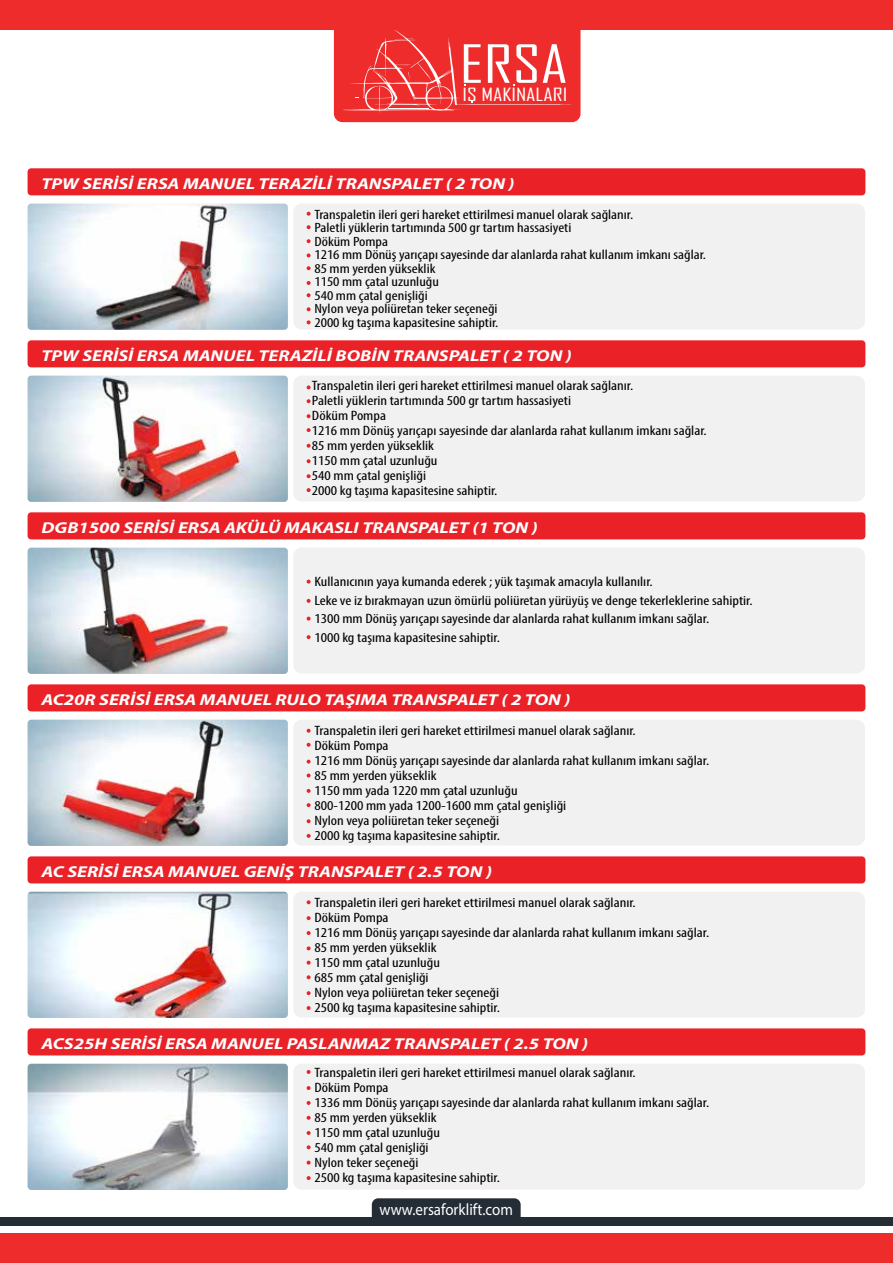
<style>
.page{position:relative;width:893px;height:1263px;background:#fff}
.page>*{position:absolute;margin:0;border:0;box-sizing:border-box;transform-origin:0 0}
.t1{font:50.55px "Agency FB";color:#fff;scale:1.33 1}
.t2{font:17.4px "Agency FB";color:#fff;scale:1.33 1}
.t3{font:16.5px "Myriad Pro";color:#fff;scale:.91 1}
.t4{font:italic 700 15.75px "Myriad Pro";color:#fff;scale:1.21 1}
.t5{font:condensed 13.65px/15px "Myriad Pro";color:#000;scale:1.21 1}
.t6{font:condensed 13.5px/13.5px "Myriad Pro";color:#000;scale:1.21 1}
</style>
<div class="page">
<svg style="left:334px;top:30px;width:246px;height:92px;background:#ee3736"></svg>
<div style="left:0;top:0;width:893px;height:30px;background:#ee2c2b"></div>
<div style="left:0;top:1233px;width:893px;height:30px;background:#ee2c2b"></div>
<div style="left:0;top:1217px;width:893px;height:9px;background:#242c35"></div>
<div style="left:372px;top:1198px;width:149px;height:19px;background:#242c35"></div>
<div style="left:293px;top:204px;width:572px;height:125px;background:#f1f1f2;border-radius:9px"></div>
<div style="left:28px;top:168px;width:837px;height:27px;background:#ea2127;border-radius:4px"></div>
<img style="left:28px;top:204px;width:260px;height:126px">
<div style="left:293px;top:376px;width:572px;height:125px;background:#f1f1f2;border-radius:9px"></div>
<div style="left:28px;top:340px;width:837px;height:27px;background:#ea2127;border-radius:4px"></div>
<img style="left:28px;top:376px;width:260px;height:126px">
<div style="left:293px;top:548px;width:572px;height:125px;background:#f1f1f2;border-radius:9px"></div>
<div style="left:28px;top:512px;width:837px;height:27px;background:#ea2127;border-radius:4px"></div>
<img style="left:28px;top:548px;width:260px;height:126px">
<div style="left:293px;top:720px;width:572px;height:125px;background:#f1f1f2;border-radius:9px"></div>
<div style="left:28px;top:684px;width:837px;height:27px;background:#ea2127;border-radius:4px"></div>
<img style="left:28px;top:720px;width:260px;height:126px">
<div style="left:293px;top:892px;width:572px;height:125px;background:#f1f1f2;border-radius:9px"></div>
<div style="left:28px;top:856px;width:837px;height:27px;background:#ea2127;border-radius:4px"></div>
<img style="left:28px;top:892px;width:260px;height:126px">
<div style="left:293px;top:1064px;width:572px;height:125px;background:#f1f1f2;border-radius:9px"></div>
<div style="left:28px;top:1028px;width:837px;height:27px;background:#ea2127;border-radius:4px"></div>
<img style="left:28px;top:1064px;width:260px;height:126px">
<svg style="left:307px;top:212px;width:4px;height:4px"></svg>
<svg style="left:307px;top:225px;width:4px;height:4px"></svg>
<svg style="left:307px;top:239px;width:4px;height:4px"></svg>
<svg style="left:307px;top:253px;width:4px;height:4px"></svg>
<svg style="left:307px;top:266px;width:4px;height:4px"></svg>
<svg style="left:307px;top:281px;width:4px;height:4px"></svg>
<svg style="left:307px;top:293px;width:4px;height:4px"></svg>
<svg style="left:307px;top:307px;width:4px;height:4px"></svg>
<svg style="left:307px;top:320px;width:4px;height:4px"></svg>
<svg style="left:307px;top:385px;width:4px;height:4px"></svg>
<svg style="left:307px;top:399px;width:4px;height:4px"></svg>
<svg style="left:307px;top:414px;width:4px;height:4px"></svg>
<svg style="left:307px;top:428px;width:4px;height:4px"></svg>
<svg style="left:307px;top:444px;width:4px;height:4px"></svg>
<svg style="left:307px;top:459px;width:4px;height:4px"></svg>
<svg style="left:307px;top:474px;width:4px;height:4px"></svg>
<svg style="left:307px;top:488px;width:4px;height:4px"></svg>
<svg style="left:307px;top:580px;width:4px;height:4px"></svg>
<svg style="left:307px;top:599px;width:4px;height:4px"></svg>
<svg style="left:307px;top:617px;width:4px;height:4px"></svg>
<svg style="left:307px;top:635px;width:4px;height:4px"></svg>
<svg style="left:307px;top:729px;width:4px;height:4px"></svg>
<svg style="left:307px;top:743px;width:4px;height:4px"></svg>
<svg style="left:307px;top:760px;width:4px;height:4px"></svg>
<svg style="left:307px;top:773px;width:4px;height:4px"></svg>
<svg style="left:307px;top:789px;width:4px;height:4px"></svg>
<svg style="left:307px;top:803px;width:4px;height:4px"></svg>
<svg style="left:307px;top:819px;width:4px;height:4px"></svg>
<svg style="left:307px;top:834px;width:4px;height:4px"></svg>
<svg style="left:307px;top:900px;width:4px;height:4px"></svg>
<svg style="left:307px;top:916px;width:4px;height:4px"></svg>
<svg style="left:307px;top:931px;width:4px;height:4px"></svg>
<svg style="left:307px;top:946px;width:4px;height:4px"></svg>
<svg style="left:307px;top:961px;width:4px;height:4px"></svg>
<svg style="left:307px;top:975px;width:4px;height:4px"></svg>
<svg style="left:307px;top:991px;width:4px;height:4px"></svg>
<svg style="left:307px;top:1006px;width:4px;height:4px"></svg>
<svg style="left:307px;top:1070px;width:4px;height:4px"></svg>
<svg style="left:307px;top:1086px;width:4px;height:4px"></svg>
<svg style="left:307px;top:1101px;width:4px;height:4px"></svg>
<svg style="left:307px;top:1116px;width:4px;height:4px"></svg>
<svg style="left:307px;top:1131px;width:4px;height:4px"></svg>
<svg style="left:307px;top:1145px;width:4px;height:4px"></svg>
<svg style="left:307px;top:1160px;width:4px;height:4px"></svg>
<svg style="left:307px;top:1176px;width:4px;height:4px"></svg>
<h1 class="t1" style="left:460px;top:33px;width:83px">ERSA</h1>
<p class="t2" style="left:462px;top:84px;width:80px">IS MAKINALARI</p>
<p class="t4" style="left:41px;top:173px;width:393px">TPW SERİSİ ERSA MANUEL TERAZİLİ TRANSPALET ( 2 TON )</p>
<p class="t6" style="left:314px;top:207px;width:325px">Transpaletin ileri geri hareket ettirilmesi manuel olarak sağlanır.<br>Paletli yüklerin tartımında 500 gr tartım hassasiyeti<br>Döküm Pompa<br>1216 mm Dönüş yarıçapı sayesinde dar alanlarda rahat kullanım imkanı sağlar.<br>85 mm yerden yükseklik<br>1150 mm çatal uzunluğu<br>540 mm çatal genişliği<br>Nylon veya poliüretan teker seçeneği<br>2000 kg taşıma kapasitesine sahiptir.</p>
<p class="t4" style="left:41px;top:345px;width:440px">TPW SERİSİ ERSA MANUEL TERAZİLİ BOBİN TRANSPALET ( 2 TON )</p>
<p class="t5" style="left:312px;top:378px;width:328px">Transpaletin ileri geri hareket ettirilmesi manuel olarak sağlanır.<br>Paletli yüklerin tartımında 500 gr tartım hassasiyeti<br>Döküm Pompa<br>1216 mm Dönüş yarıçapı sayesinde dar alanlarda rahat kullanım imkanı sağlar.<br>85 mm yerden yükseklik<br>1150 mm çatal uzunluğu<br>540 mm çatal genişliği<br>2000 kg taşıma kapasitesine sahiptir.</p>
<p class="t4" style="left:41px;top:517px;width:412px">DGB1500 SERİSİ ERSA AKÜLÜ MAKASLI TRANSPALET (1 TON )</p>
<p class="t5" style="left:314px;top:572px;width:364px;line-height:18.8px">Kullanıcının yaya kumanda ederek ; yük taşımak amacıyla kullanılır.<br>Leke ve iz bırakmayan uzun ömürlü poliüretan yürüyüş ve denge tekerleklerine sahiptir.<br>1300 mm Dönüş yarıçapı sayesinde dar alanlarda rahat kullanım imkanı sağlar.<br>1000 kg taşıma kapasitesine sahiptir.</p>
<p class="t4" style="left:41px;top:689px;width:439px">AC20R SERİSİ ERSA MANUEL RULO TAŞIMA TRANSPALET ( 2 TON )</p>
<p class="t5" style="left:314px;top:723px;width:328px">Transpaletin ileri geri hareket ettirilmesi manuel olarak sağlanır.<br>Döküm Pompa<br>1216 mm Dönüş yarıçapı sayesinde dar alanlarda rahat kullanım imkanı sağlar.<br>85 mm yerden yükseklik<br>1150 mm yada 1220 mm çatal uzunluğu<br>800-1200 mm yada 1200-1600 mm çatal genişliği<br>Nylon veya poliüretan teker seçeneği<br>2000 kg taşıma kapasitesine sahiptir.</p>
<p class="t4" style="left:41px;top:861px;width:374px">AC SERİSİ ERSA MANUEL GENİŞ TRANSPALET ( 2.5 TON )</p>
<p class="t5" style="left:314px;top:895px;width:328px">Transpaletin ileri geri hareket ettirilmesi manuel olarak sağlanır.<br>Döküm Pompa<br>1216 mm Dönüş yarıçapı sayesinde dar alanlarda rahat kullanım imkanı sağlar.<br>85 mm yerden yükseklik<br>1150 mm çatal uzunluğu<br>685 mm çatal genişliği<br>Nylon veya poliüretan teker seçeneği<br>2500 kg taşıma kapasitesine sahiptir.</p>
<p class="t4" style="left:41px;top:1033px;width:453px">ACS25H SERİSİ ERSA MANUEL PASLANMAZ TRANSPALET ( 2.5 TON )</p>
<p class="t5" style="left:314px;top:1065px;width:328px">Transpaletin ileri geri hareket ettirilmesi manuel olarak sağlanır.<br>Döküm Pompa<br>1336 mm Dönüş yarıçapı sayesinde dar alanlarda rahat kullanım imkanı sağlar.<br>85 mm yerden yükseklik<br>1150 mm çatal uzunluğu<br>540 mm çatal genişliği<br>Nylon teker seçeneği<br>2500 kg taşıma kapasitesine sahiptir.</p>
<p class="t3" style="left:379px;top:1199px;width:148px">www.ersaforklift.com</p>
</div>
